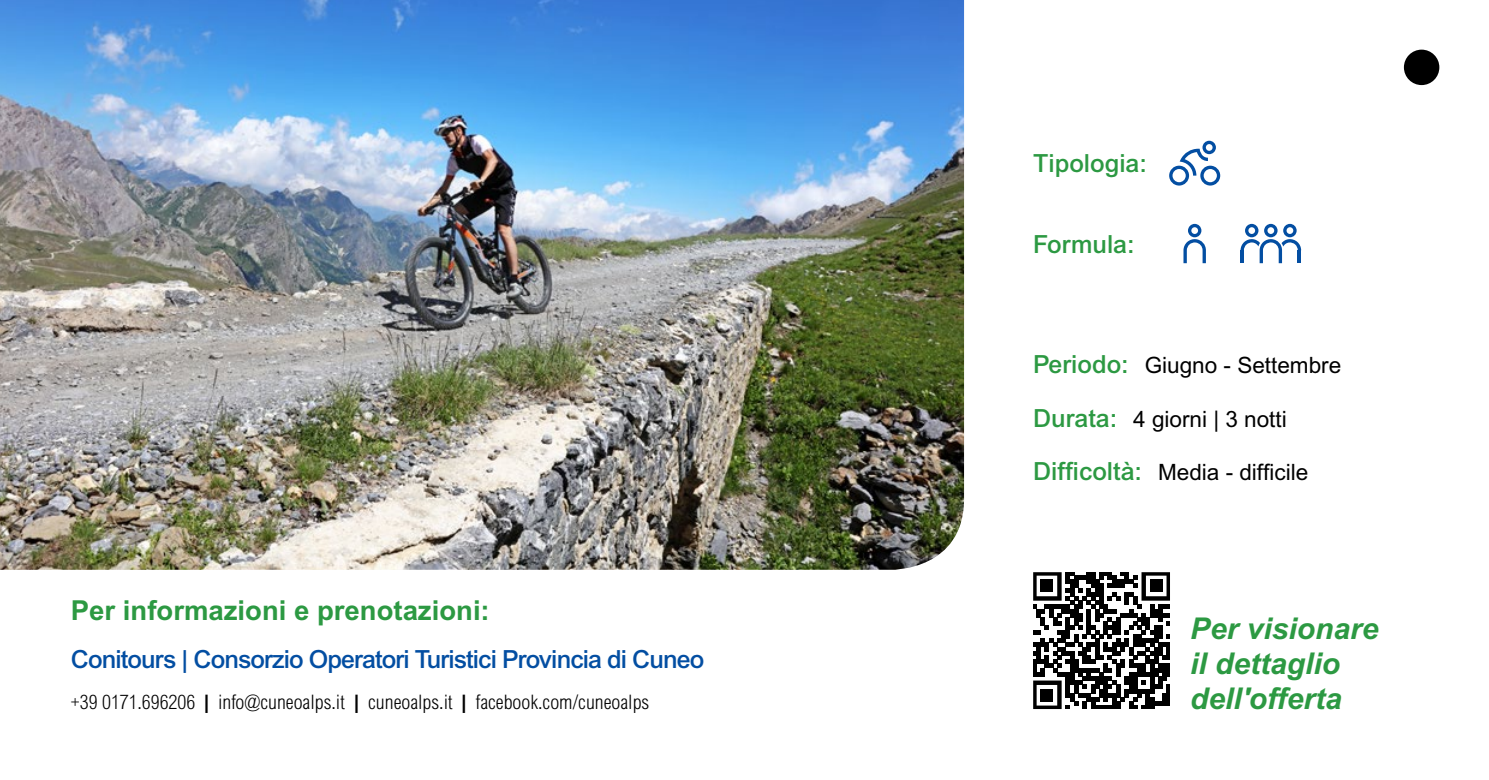
<style>
.page{position:relative;width:1489px;height:780px;background:#fff}
.page>*{position:absolute;margin:0;border:0;box-sizing:border-box;transform-origin:0 0}
.t1{font:italic 700 30px/35px "Arial MT Std";color:#2c9942}
.t2{font:700 27.5px "Arial MT Std";color:#2c9942}
.t3{font:500 25px "Arial MT Std";letter-spacing:-.035em;color:#034ea2}
.t4{font:500 25px/53.5px "Arial MT Std";color:#2c9942}
.t5{font:22.5px "Arial MT Std";color:#000}
.t6{font:300 condensed 20px "Arial MT Std";color:#000}
.s1{font-weight:700}
</style>
<div class="page">
<img style="left:0;top:0;width:964px;height:569px">
<svg style="left:1183px;top:224px;width:22px;height:39px"></svg>
<svg style="left:1240px;top:224px;width:60px;height:39px"></svg>
<svg style="left:1169px;top:141px;width:51px;height:44px"></svg>
<svg style="left:1033px;top:572px;width:136px;height:137px"></svg>
<div style="left:1040px;top:579px;width:13px;height:13px;background:#000"></div>
<div style="left:1149px;top:579px;width:13px;height:13px;background:#000"></div>
<div style="left:1040px;top:689px;width:13px;height:12px;background:#000"></div>
<div style="left:1403px;top:50px;width:36px;height:35px;background:#000;border-radius:50%"></div>
<h2 class="t2" style="left:71px;top:594px;width:420px">Per informazioni e prenotazioni:</h2>
<p class="t3" style="left:71px;top:644px;width:635px">Conitours | Consorzio Operatori Turistici Provincia di Cuneo</p>
<p class="t6" style="left:71px;top:690px;width:580px">+39 0171.696206 <span class="s1">|</span> info@cuneoalps.it <span class="s1">|</span> cuneoalps.it <span class="s1">|</span> facebook.com/cuneoalps</p>
<p class="t4" style="left:1033px;top:136px;width:115px">Tipologia:</p>
<p class="t4" style="left:1033px;top:217px;width:103px">Formula:</p>
<p class="t4" style="left:1033px;top:337px;width:110px">Periodo:<br>Durata:<br>Difficoltà:</p>
<p class="t5" style="left:1144px;top:352px;width:198px">Giugno - Settembre</p>
<p class="t5" style="left:1133px;top:406px;width:155px">4 giorni | 3 notti</p>
<p class="t5" style="left:1157px;top:459px;width:152px">Media - difficile</p>
<h1 class="t1" style="left:1189px;top:610px;width:190px">Per visionare il dettaglio dell'offerta</h1>
</div>
